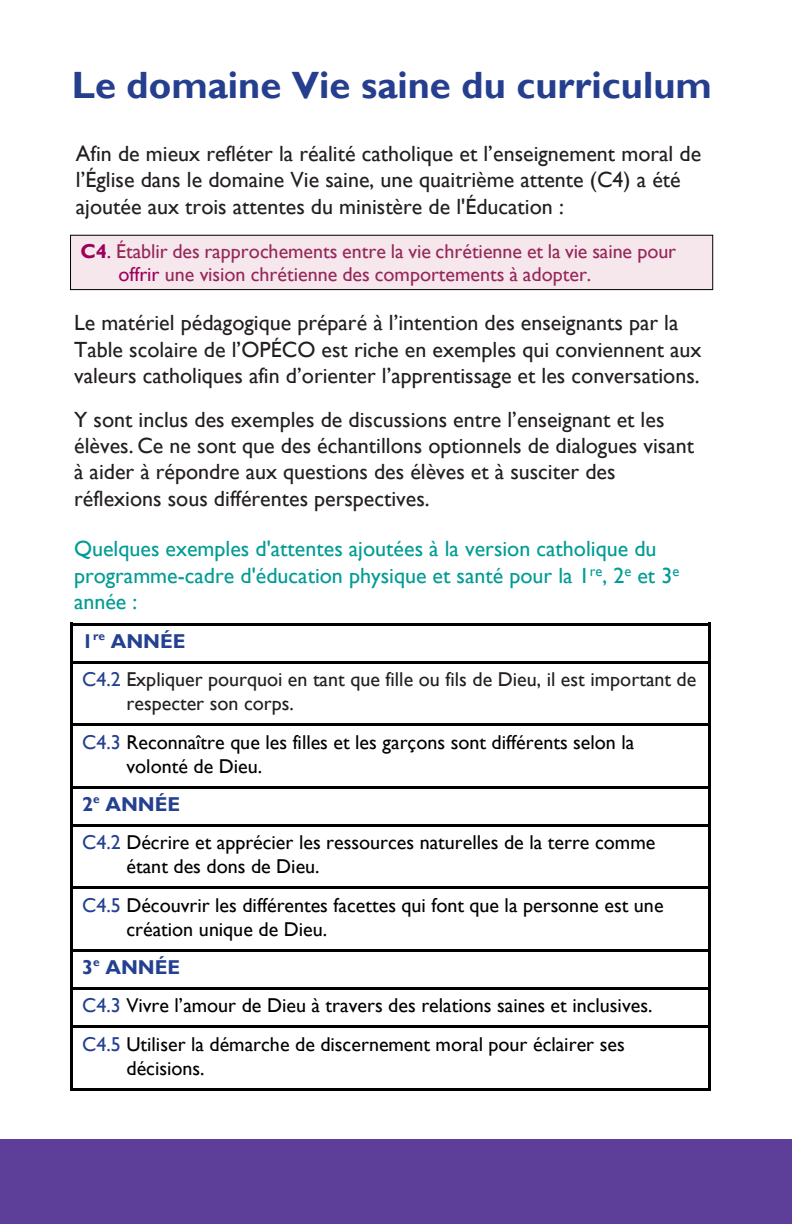
<style>
.page{position:relative;width:792px;height:1224px;background:#fff}
.page>*{position:absolute;margin:0;border:0;box-sizing:border-box;transform-origin:0 0}
.t1{font:700 38px "Gill Sans";color:#253f8e}
.t2{font:22px/26.4px "Gill Sans";color:#231f20}
.t3{font:22px/26.4px "Gill Sans";color:#009c94}
.t4{font:20px/38.4px "Gill Sans";color:#000}
.t5{font:20px/22.6px "Gill Sans";color:#962759}
.t6{font:20px/38.4px "Gill Sans";color:#231f20}
.s1{font-style:inherit}
.s2{font-weight:700;color:#9c0059}
.s3{color:#9c0059}
.s4{font-weight:700;color:#244090}
.s5{color:#244090}
.s6{color:#231f20}
</style>
<div class="page">
<div style="left:0;top:1140px;width:792px;height:84px;background:#5d3e98"></div>
<svg style="left:70px;top:626px;width:3px;height:5px"></svg>
<hr style="left:70px;top:623px;width:638px;height:3px;background:#000">
<svg style="left:708px;top:623px;width:3px;height:8px"></svg>
<hr style="left:70px;top:631px;width:3px;height:30px;background:#000">
<hr style="left:708px;top:631px;width:3px;height:30px;background:#000">
<svg style="left:70px;top:661px;width:3px;height:9px"></svg>
<hr style="left:73px;top:661px;width:635px;height:3px;background:#000">
<svg style="left:708px;top:661px;width:3px;height:9px"></svg>
<hr style="left:70px;top:670px;width:3px;height:53px;background:#000">
<hr style="left:708px;top:670px;width:3px;height:53px;background:#000">
<svg style="left:70px;top:723px;width:3px;height:9px"></svg>
<hr style="left:73px;top:723px;width:635px;height:3px;background:#000">
<svg style="left:708px;top:723px;width:3px;height:9px"></svg>
<hr style="left:70px;top:732px;width:3px;height:54px;background:#000">
<hr style="left:708px;top:732px;width:3px;height:54px;background:#000">
<svg style="left:70px;top:786px;width:3px;height:8px"></svg>
<hr style="left:73px;top:786px;width:635px;height:3px;background:#000">
<svg style="left:708px;top:786px;width:3px;height:8px"></svg>
<hr style="left:70px;top:794px;width:3px;height:30px;background:#000">
<hr style="left:708px;top:794px;width:3px;height:30px;background:#000">
<svg style="left:70px;top:824px;width:3px;height:9px"></svg>
<hr style="left:73px;top:824px;width:635px;height:3px;background:#000">
<svg style="left:708px;top:824px;width:3px;height:9px"></svg>
<hr style="left:70px;top:833px;width:3px;height:53px;background:#000">
<hr style="left:708px;top:833px;width:3px;height:53px;background:#000">
<svg style="left:70px;top:886px;width:3px;height:9px"></svg>
<hr style="left:73px;top:886px;width:635px;height:3px;background:#000">
<svg style="left:708px;top:886px;width:3px;height:9px"></svg>
<hr style="left:70px;top:895px;width:3px;height:54px;background:#000">
<hr style="left:708px;top:895px;width:3px;height:54px;background:#000">
<svg style="left:70px;top:949px;width:3px;height:8px"></svg>
<hr style="left:73px;top:949px;width:635px;height:3px;background:#000">
<svg style="left:708px;top:949px;width:3px;height:8px"></svg>
<hr style="left:70px;top:957px;width:3px;height:30px;background:#000">
<hr style="left:708px;top:957px;width:3px;height:30px;background:#000">
<svg style="left:70px;top:987px;width:3px;height:9px"></svg>
<hr style="left:73px;top:987px;width:635px;height:3px;background:#000">
<svg style="left:708px;top:987px;width:3px;height:9px"></svg>
<hr style="left:70px;top:996px;width:3px;height:29px;background:#000">
<hr style="left:708px;top:996px;width:3px;height:29px;background:#000">
<svg style="left:70px;top:1025px;width:3px;height:9px"></svg>
<hr style="left:73px;top:1025px;width:635px;height:3px;background:#000">
<svg style="left:708px;top:1025px;width:3px;height:9px"></svg>
<hr style="left:70px;top:1034px;width:3px;height:57px;background:#000">
<hr style="left:70px;top:1088px;width:638px;height:3px;background:#000">
<hr style="left:708px;top:1034px;width:3px;height:57px;background:#000">
<div style="left:71px;top:235px;width:642px;height:55px;background:#f6e7ed"></div>
<div style="left:70px;top:235px;width:643px;height:55px;border:1px solid #000"></div>
<p class="t1" style="left:72px;top:63px;width:642px"><span class="s1">Le</span> domaine Vie saine du curriculum</p>
<p class="t2" style="left:76px;top:141px;width:627px">Afin de mieux refléter la réalité catholique et l’enseignement moral de l’Église dans le domaine Vie saine, une quaitrième attente (C4) a été ajoutée aux trois attentes du ministère de l'Éducation :</p>
<p class="t5" style="left:119px;top:240px;width:559px;text-indent:-38px"><span class="s2">C4</span><span class="s3">.</span> Établir des rapprochements entre la vie chrétienne et la vie saine pour <span class="s3">offrir</span> une vision chrétienne des comportements à adopter.</p>
<p class="t2" style="left:74px;top:310px;width:629px">Le matériel pédagogique préparé à l’intention des enseignants par la<br>Table scolaire de l’OPÉCO est riche en exemples qui conviennent aux valeurs catholiques afin d’orienter l’apprentissage et les conversations.</p>
<p class="t2" style="left:74px;top:406px;width:621px">Y sont inclus des exemples de discussions entre l’enseignant et les élèves. Ce ne sont que des échantillons optionnels de dialogues visant à aider à répondre aux questions des élèves et à susciter des réflexions sous différentes perspectives.</p>
<p class="t3" style="left:74px;top:536px;width:607px">Quelques exemples d'attentes ajoutées à la version catholique du programme-cadre d'éducation physique et santé pour la 1<sup>re</sup>, 2<sup>e</sup> et 3<sup>e </sup>année :</p>
<p class="t6" style="left:82px;top:622px;width:616px"><span class="s4">1</span><sup>re</sup> <span class="s4">ANNÉE<br></span><span class="s5">C4.2</span> Expliquer pourquoi en tant que fille ou fils de Dieu, il est important de</p>
<p class="t4" style="left:82px;top:685px;width:554px;text-indent:44px"><span class="s6">respecter son corps.<br></span><span class="s5">C4.3</span> Reconnaître que les filles et les garçons sont différents selon la</p>
<p class="t4" style="left:82px;top:747px;width:575px;text-indent:44px">volonté de Dieu.<br><span class="s4">2</span><sup>e</sup> <span class="s4">ANNÉE<br></span><span class="s5">C4.2</span> Décrire et apprécier les ressources naturelles de la terre comme</p>
<p class="t4" style="left:82px;top:848px;width:583px;text-indent:44px">étant des dons de Dieu.<br><span class="s5">C4.5</span> Découvrir les différentes facettes qui font que la personne est une</p>
<p class="t4" style="left:82px;top:910px;width:572px;text-indent:44px">création unique de Dieu.<br><span class="s4">3</span><sup>e</sup> <span class="s4">ANNÉE<br></span><span class="s5">C4.3</span> Vivre l’amour de Dieu à travers des relations saines et inclusives.<br><span class="s5">C4.5</span> Utiliser la démarche de discernement moral pour éclairer ses</p>
<p class="t4" style="left:127px;top:1049px;width:80px">décisions.</p>
</div>
